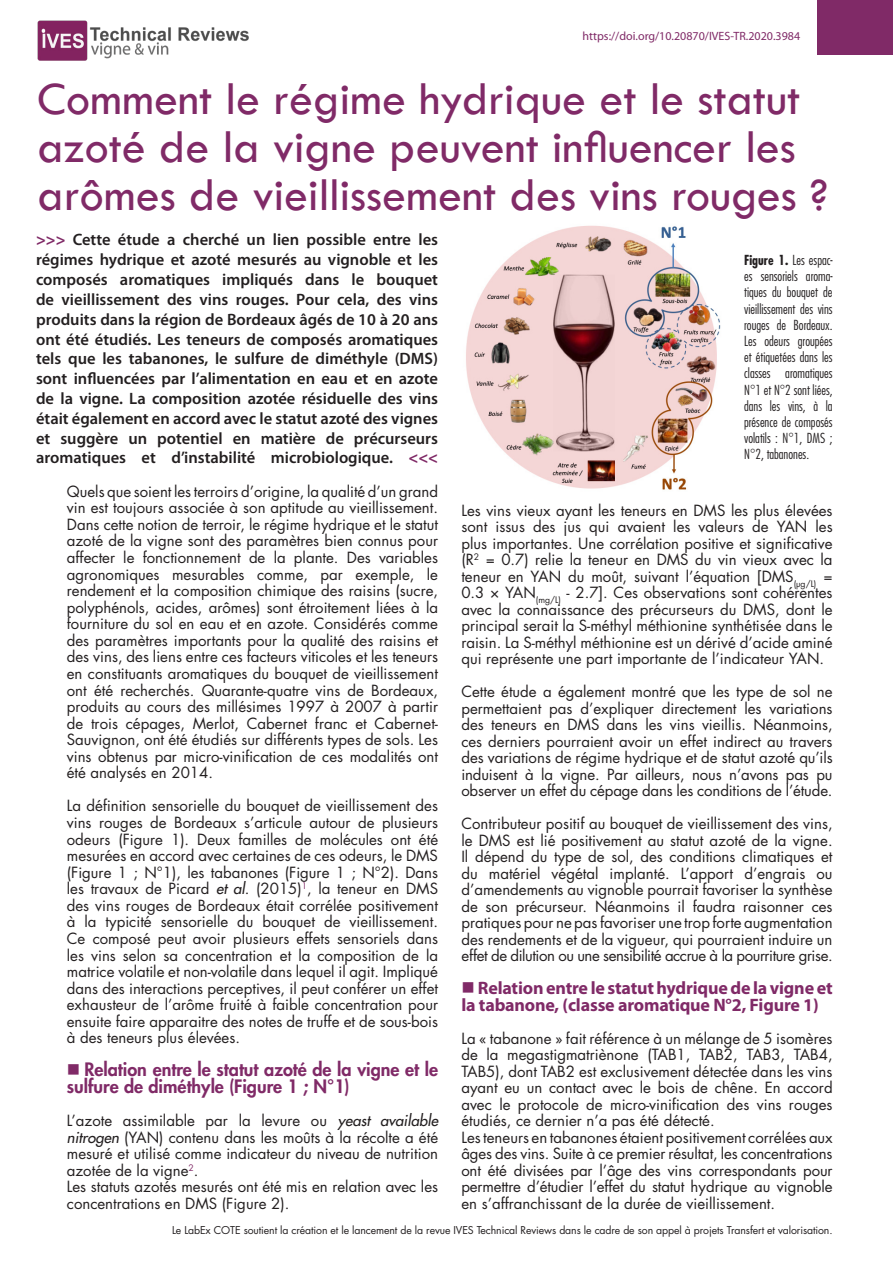
<style>
.page{position:relative;width:893px;height:1263px;background:#fff}
.page>*{position:absolute;margin:0;border:0;box-sizing:border-box;transform-origin:0 0}
.t1{font:48px/48px "Tw Cen";color:#802a67}
.t2{font:700 18px/16.5px "Myriad Pro";letter-spacing:-.01em;color:#802a67}
.t3{font:800 18px/16.5px "Futura";color:#802a67}
.t4{font:600 16.5px/19.8px "Myriad Pro";color:#231f20;text-align:justify}
.t5{font:15px/16.5px "Futura";color:#231f20;text-align:justify}
.t6{font:300 condensed 13.5px/16.2px "Futura";color:#231f20;text-align:justify}
.t7{font:12px "Myriad Pro";color:#802a67}
.t8{font:10.5px "Futura";letter-spacing:-.01em;color:#231f20}
.s1{font-weight:700;color:#802a67}
.s2{font-style:italic}
.s3{font-weight:700}
</style>
<div class="page">
<img style="left:37px;top:20px;width:212px;height:41px">
<div style="left:817px;top:0;width:76px;height:55px;background:#802a67"></div>
<img style="left:466px;top:225px;width:255px;height:265px">
<p class="t7" style="left:583px;top:29px;width:219px">https://doi.org/10.20870/IVES-TR.2020.3984</p>
<p class="t1" style="left:37px;top:75px;width:793px">Comment le régime hydrique et le statut azoté de la vigne peuvent influencer les arômes de vieillissement des vins rouges ?</p>
<p class="t4" style="left:36px;top:230px;width:404px"><span class="s1">&gt;&gt;&gt;</span> Cette étude a cherché un lien possible entre les régimes hydrique et azoté mesurés au vignoble et les composés aromatiques impliqués dans le bouquet de vieillissement des vins rouges. Pour cela, des vins produits dans la région de Bordeaux âgés de 10 à 20 ans ont été étudiés. Les teneurs de composés aromatiques tels que les tabanones, le sulfure de diméthyle (DMS) sont influencées par l’alimentation en eau et en azote de la vigne. La composition azotée résiduelle des vins était également en accord avec le statut azoté des vignes et suggère un potentiel en matière de précurseurs aromatiques et d’instabilité microbiologique. <span class="s1">&lt;&lt;&lt;</span></p>
<p class="t5" style="left:67px;top:483px;width:373px">Quels que soient les terroirs d’origine, la qualité d’un grand vin est toujours associée à son aptitude au vieillissement.<br>Dans cette notion de terroir, le régime hydrique et le statut azoté de la vigne sont des paramètres bien connus pour affecter le fonctionnement de la plante. Des variables agronomiques mesurables comme, par exemple, le rendement et la composition chimique des raisins (sucre, polyphénols, acides, arômes) sont étroitement liées à la fourniture du sol en eau et en azote. Considérés comme des paramètres importants pour la qualité des raisins et des vins, des liens entre ces facteurs viticoles et les teneurs en constituants aromatiques du bouquet de vieillissement ont été recherchés. Quarante-quatre vins de Bordeaux, produits au cours des millésimes 1997 à 2007 à partir de trois cépages, Merlot, Cabernet franc et Cabernet-Sauvignon, ont été étudiés sur différents types de sols. Les vins obtenus par micro-vinification de ces modalités ont été analysés en 2014.</p>
<p class="t5" style="left:67px;top:797px;width:373px">La définition sensorielle du bouquet de vieillissement des vins rouges de Bordeaux s’articule autour de plusieurs odeurs (Figure 1). Deux familles de molécules ont été mesurées en accord avec certaines de ces odeurs, le DMS (Figure 1 ; N°1), les tabanones (Figure 1 ; N°2). Dans les travaux de Picard <span class="s2">et al</span>. (2015)<sup>1</sup>, la teneur en DMS des vins rouges de Bordeaux était corrélée positivement à la typicité sensorielle du bouquet de vieillissement.<br>Ce composé peut avoir plusieurs effets sensoriels dans les vins selon sa concentration et la composition de la matrice volatile et non-volatile dans lequel il agit. Impliqué dans des interactions perceptives, il peut conférer un effet exhausteur de l’arôme fruité à faible concentration pour ensuite faire apparaitre des notes de truffe et de sous-bois à des teneurs plus élevées.</p>
<p class="t3" style="left:67px;top:1061px;width:373px">■ Relation entre le statut azoté de la vigne et le sulfure de diméthyle (Figure 1 ; N°1)</p>
<p class="t5" style="left:67px;top:1112px;width:373px">L’azote assimilable par la levure ou <span class="s2">yeast available nitrogen</span> (YAN) contenu dans les moûts à la récolte a été mesuré et utilisé comme indicateur du niveau de nutrition azotée de la vigne<sup>2</sup>.</p>
<p class="t5" style="left:67px;top:1178px;width:373px">Les statuts azotés mesurés ont été mis en relation avec les concentrations en DMS (Figure 2).</p>
<p class="t6" style="left:744px;top:252px;width:90px"><span class="s3">Figure 1.</span> Les espac&shy;es sensoriels aroma&shy;tiques du bouquet de vieillissement des vins rouges de Bordeaux.<br>Les odeurs groupées et étiquetées dans les classes aromatiques N°1 et N°2 sont liées, dans les vins, à la présence de composés volatils : N°1, DMS ; N°2, tabanones.</p>
<p class="t5" style="left:461px;top:502px;width:373px">Les vins vieux ayant les teneurs en DMS les plus élevées sont issus des jus qui avaient les valeurs de YAN les plus importantes. Une corrélation positive et significative (R<sup>2</sup> = 0.7) relie la teneur en DMS du vin vieux avec la teneur en YAN du moût, suivant l’équation [DMS<sub>(µg/L)</sub> = 0.3 × YAN<sub>(mg/L)</sub> - 2.7]. Ces observations sont cohérentes avec la connaissance des précurseurs du DMS, dont le principal serait la S-méthyl méthionine synthétisée dans le raisin. La S-méthyl méthionine est un dérivé d’acide aminé qui représente une part importante de l’indicateur YAN.</p>
<p class="t5" style="left:461px;top:683px;width:373px">Cette étude a également montré que les type de sol ne permettaient pas d’expliquer directement les variations des teneurs en DMS dans les vins vieillis. Néanmoins, ces derniers pourraient avoir un effet indirect au travers des variations de régime hydrique et de statut azoté qu’ils induisent à la vigne. Par ailleurs, nous n’avons pas pu observer un effet du cépage dans les conditions de l’étude.</p>
<p class="t5" style="left:461px;top:815px;width:373px">Contributeur positif au bouquet de vieillissement des vins, le DMS est lié positivement au statut azoté de la vigne.<br>Il dépend du type de sol, des conditions climatiques et du matériel végétal implanté. L’apport d’engrais ou d’amendements au vignoble pourrait favoriser la synthèse de son précurseur. Néanmoins il faudra raisonner ces pratiques pour ne pas favoriser une trop forte augmentation des rendements et de la vigueur, qui pourraient induire un effet de dilution ou une sensibilité accrue à la pourriture grise.</p>
<p class="t2" style="left:461px;top:979px;width:373px">■ Relation entre le statut hydrique de la vigne et la tabanone, (classe aromatique N°2, Figure 1)</p>
<p class="t5" style="left:461px;top:1030px;width:373px">La « tabanone » fait référence à un mélange de 5 isomères de la megastigmatriènone (TAB1, TAB2, TAB3, TAB4, TAB5), dont TAB2 est exclusivement détectée dans les vins ayant eu un contact avec le bois de chêne. En accord avec le protocole de micro-vinification des vins rouges étudiés, ce dernier n’a pas été détecté.</p>
<p class="t5" style="left:461px;top:1129px;width:373px">Les teneurs en tabanones étaient positivement corrélées aux âges des vins. Suite à ce premier résultat, les concentrations ont été divisées par l’âge des vins correspondants pour permettre d’étudier l’effet du statut hydrique au vignoble en s’affranchissant de la durée de vieillissement.</p>
<p class="t8" style="left:172px;top:1223px;width:662px">Le LabEx COTE soutient la création et le lancement de la revue IVES Technical Reviews dans le cadre de son appel à projets Transfert et valorisation.</p>
</div>
